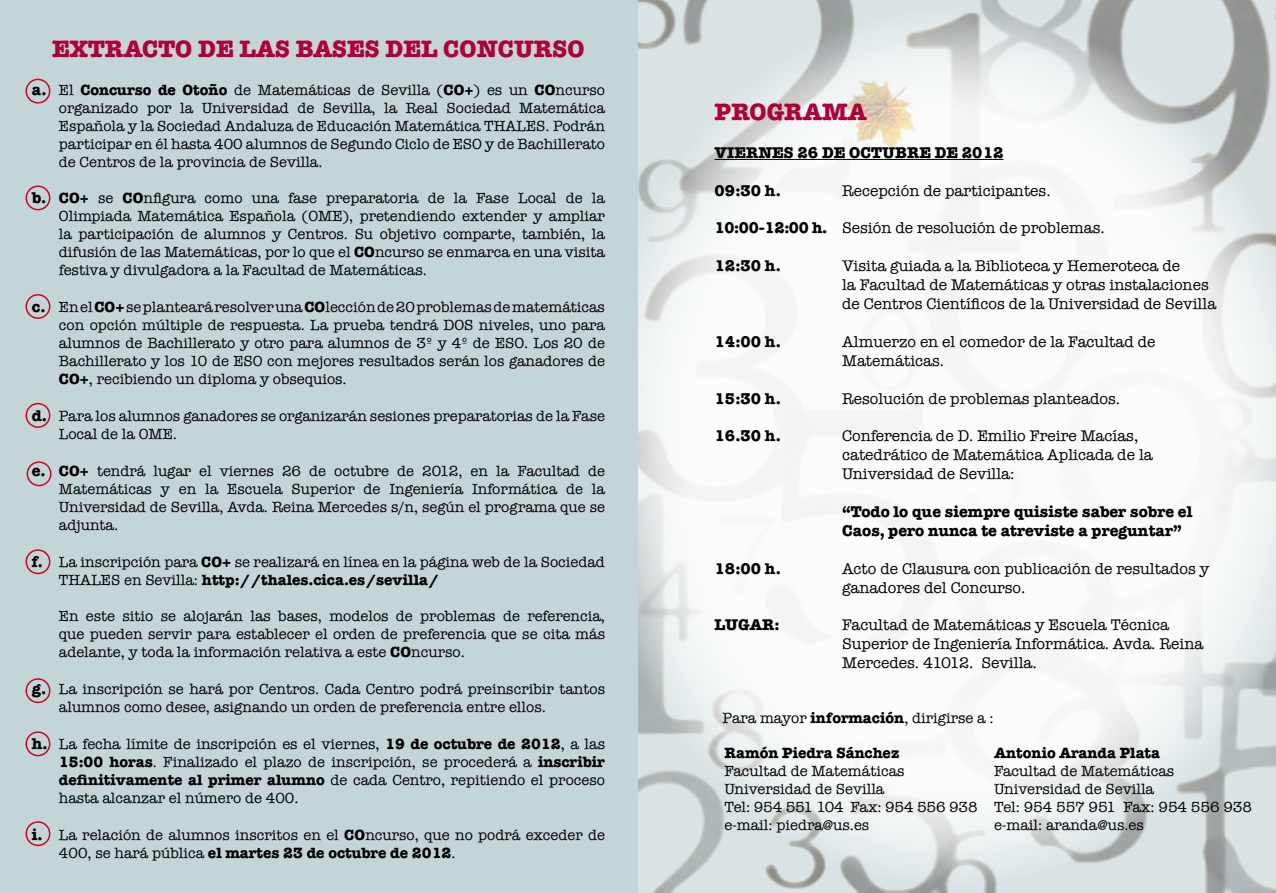
<style>
.page{position:relative;width:1276px;height:893px;background:#fff}
.page>*{position:absolute;margin:0;border:0;box-sizing:border-box;transform-origin:0 0}
.t1{font:700 24px "American Typewriter";color:#b10035}
.t2{font:15.75px/18.9px "American Typewriter";color:#000}
.t3{font:700 15.75px/18.9px "American Typewriter";color:#000}
.t4{font:15px/18px "American Typewriter";color:#000;text-align:justify}
.t5{font:700 15px "American Typewriter";color:#000}
.s1{font-weight:700;font-size:15.75px}
.s2{font-weight:700}
</style>
<div class="page">
<svg style="left:638px;top:6px;width:638px;height:882px;fill:#f5f6f6"></svg>
<div style="left:0;top:0;width:638px;height:893px;background:#c4d5d8"></div>
<div style="left:26px;top:79px;width:24px;height:25px;border:2px solid #cd071e;border-radius:50%"></div>
<div style="left:26px;top:185px;width:24px;height:25px;border:2px solid #cd071e;border-radius:50%"></div>
<div style="left:26px;top:294px;width:24px;height:25px;border:2px solid #cd071e;border-radius:50%"></div>
<div style="left:26px;top:403px;width:24px;height:25px;border:2px solid #cd071e;border-radius:50%"></div>
<div style="left:27px;top:461px;width:24px;height:25px;border:2px solid #cd071e;border-radius:50%"></div>
<div style="left:26px;top:549px;width:24px;height:25px;border:2px solid #cd071e;border-radius:50%"></div>
<div style="left:26px;top:678px;width:24px;height:25px;border:2px solid #cd071e;border-radius:50%"></div>
<div style="left:26px;top:731px;width:24px;height:25px;border:2px solid #cd071e;border-radius:50%"></div>
<div style="left:26px;top:821px;width:24px;height:25px;border:2px solid #cd071e;border-radius:50%"></div>
<img style="left:842px;top:79px;width:76px;height:74px">
<hr style="left:714px;top:159px;width:289px;height:1px;background:#000">
<h1 class="t1" style="left:52px;top:34px;width:534px">EXTRACTO DE LAS BASES DEL CONCURSO</h1>
<p class="t4" style="left:59px;top:81px;width:548px;text-indent:-27px"><span class="s1">a.</span> El <span class="s2">Concurso de Otoño</span> de Matemáticas de Sevilla (<span class="s2">CO+</span>) es un <span class="s2">CO</span>ncurso organizado por la Universidad de Sevilla, la Real Sociedad Matemática Española y la Sociedad Andaluza de Educación Matemática THALES. Podrán participar en él hasta 400 alumnos de Segundo Ciclo de ESO y de Bachillerato de Centros de la provincia de Sevilla.</p>
<p class="t4" style="left:59px;top:189px;width:547px;text-indent:-27px"><span class="s1">b.</span> <span class="s2">CO+</span> se <span class="s2">CO</span>nfigura como una fase preparatoria de la Fase Local de la Olimpiada Matemática Española (OME), pretendiendo extender y ampliar la participación de alumnos y Centros. Su objetivo comparte, también, la difusión de las Matemáticas, por lo que el <span class="s2">CO</span>ncurso se enmarca en una visita festiva y divulgadora a la Facultad de Matemáticas.</p>
<p class="t4" style="left:59px;top:298px;width:547px;text-indent:-27px"><span class="s1">c.</span> En el <span class="s2">CO+</span> se planteará resolver una <span class="s2">CO</span>lección de 20 problemas de matemáticas con opción múltiple de respuesta. La prueba tendrá DOS niveles, uno para alumnos de Bachillerato y otro para alumnos de 3º y 4º de ESO. Los 20 de Bachillerato y los 10 de ESO con mejores resultados serán los ganadores de <span class="s2">CO+</span>, recibiendo un diploma y obsequios.</p>
<p class="t4" style="left:59px;top:407px;width:547px;text-indent:-27px"><span class="s1">d.</span> Para los alumnos ganadores se organizarán sesiones preparatorias de la Fase<br>Local de la OME.</p>
<p class="t4" style="left:59px;top:462px;width:547px;text-indent:-27px"><span class="s1">e.</span> <span class="s2">CO+</span> tendrá lugar el viernes 26 de octubre de 2012, en la Facultad de Matemáticas y en la Escuela Superior de Ingeniería Informática de la Universidad de Sevilla, Avda. Reina Mercedes s/n, según el programa que se adjunta.</p>
<p class="t4" style="left:59px;top:553px;width:547px;text-indent:-27px"><span class="s1">f.</span> La inscripción para <span class="s2">CO+</span> se realizará en línea en la página web de la Sociedad<br>THALES en Sevilla: <span class="s2">http://thales.cica.es/sevilla/</span></p>
<p class="t4" style="left:59px;top:607px;width:547px">En este sitio se alojarán las bases, modelos de problemas de referencia, que pueden servir para establecer el orden de preferencia que se cita más adelante, y toda la información relativa a este <span class="s2">CO</span>ncurso.</p>
<p class="t4" style="left:59px;top:680px;width:547px;text-indent:-27px"><span class="s1">g.</span> La inscripción se hará por Centros. Cada Centro podrá preinscribir tantos alumnos como desee, asignando un orden de preferencia entre ellos.</p>
<p class="t4" style="left:59px;top:735px;width:547px;text-indent:-27px"><span class="s1">h.</span> La fecha límite de inscripción es el viernes, <span class="s2">19 de octubre de 2012</span>, a las <span class="s2">15:00 horas</span>. Finalizado el plazo de inscripción, se procederá a <span class="s2">inscribir definitivamente al primer alumno</span> de cada Centro, repitiendo el proceso hasta alcanzar el número de 400.</p>
<p class="t4" style="left:59px;top:826px;width:547px;text-indent:-27px"><span class="s1">i.</span> La relación de alumnos inscritos en el <span class="s2">CO</span>ncurso, que no podrá exceder de<br>400, se hará pública <span class="s2">el martes 23 de octubre de 2012</span>.</p>
<h1 class="t1" style="left:714px;top:98px;width:154px">PROGRAMA</h1>
<p class="t3" style="left:714px;top:143px;width:25px">Viernes</p>
<p class="t3" style="left:797px;top:143px;width:65px">26 de octubre</p>
<p class="t3" style="left:935px;top:143px;width:70px">de 2012</p>
<p class="t3" style="left:714px;top:181px;width:68px">09:30 h.</p>
<p class="t2" style="left:842px;top:181px;width:210px">Recepción de participantes.</p>
<p class="t2" style="left:714px;top:219px;width:392px"><span class="s2">10:00-12:00 h.</span> Sesión de resolución de problemas.</p>
<p class="t3" style="left:714px;top:256px;width:68px">12:30 h.</p>
<p class="t2" style="left:842px;top:257px;width:376px">Visita guiada a la Biblioteca y Hemeroteca de<br>la Facultad de Matemáticas y otras instalaciones de Centros Científicos de la Universidad de Sevilla</p>
<p class="t3" style="left:714px;top:332px;width:68px">14:00 h.</p>
<p class="t2" style="left:842px;top:332px;width:315px">Almuerzo en el comedor de la Facultad de<br>Matemáticas.</p>
<p class="t3" style="left:714px;top:389px;width:68px">15:30 h.</p>
<p class="t2" style="left:842px;top:389px;width:280px">Resolución de problemas planteados.</p>
<p class="t3" style="left:714px;top:427px;width:68px">16.30 h.</p>
<p class="t2" style="left:842px;top:427px;width:312px">Conferencia de D. Emilio Freire Macías, catedrático de Matemática Aplicada de la<br>Universidad de Sevilla:</p>
<p class="t3" style="left:842px;top:502px;width:352px">“Todo lo que siempre quisiste saber sobre el<br>Caos, pero nunca te atreviste a preguntar”</p>
<p class="t3" style="left:714px;top:559px;width:68px">18:00 h.</p>
<p class="t2" style="left:842px;top:559px;width:369px">Acto de Clausura con publicación de resultados y ganadores del Concurso.</p>
<p class="t3" style="left:714px;top:616px;width:24px">Lugar</p>
<p class="t3" style="left:774px;top:616px;width:7px">:</p>
<p class="t2" style="left:842px;top:616px;width:363px">Facultad de Matemáticas y Escuela Técnica<br>Superior de Ingeniería Informática. Avda. Reina<br>Mercedes. 41012. Sevilla.</p>
<p class="t4" style="left:722px;top:709px;width:272px">Para mayor <span class="s2">información</span>, dirigirse a :</p>
<p class="t5" style="left:724px;top:744px;width:176px">Ramón Piedra Sánchez</p>
<p class="t4" style="left:724px;top:762px;width:255px;text-align:left">Facultad de Matemáticas<br>Universidad de Sevilla<br>Tel: 954 551 104 Fax: 954 556 938 e-mail: piedra@us.es</p>
<p class="t5" style="left:994px;top:744px;width:168px">Antonio Aranda Plata</p>
<p class="t4" style="left:994px;top:762px;width:259px;text-align:left">Facultad de Matemáticas<br>Universidad de Sevilla<br>Tel: 954 557 951 Fax: 954 556 938 e-mail: aranda@us.es</p>
</div>
